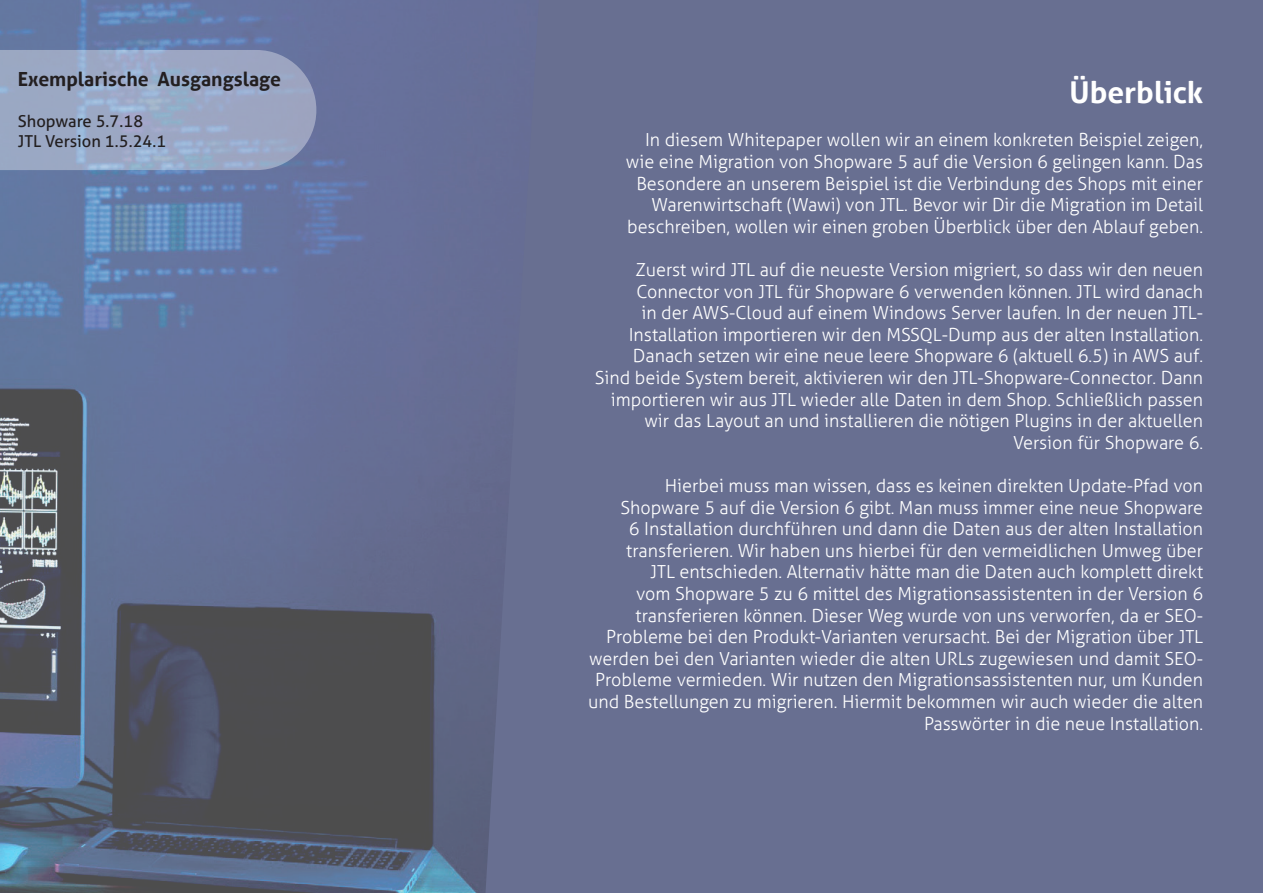
<style>
.page{position:relative;width:1263px;height:893px;background:#fff}
.page>*{position:absolute;margin:0;border:0;box-sizing:border-box;transform-origin:0 0}
.t1{font:700 30px "Aller";color:#fff}
.t2{font:700 19.5px "Aller";color:#231f20}
.t3{font:300 18px/21.6px "Aller";color:#fff;text-align:right}
.t4{font:16.5px/19.8px "Aller";color:#231f20}
</style>
<div class="page">
<img style="left:0;top:0;width:485px;height:893px">
<svg style="left:0;top:50px;width:316px;height:120px;background:#99a7c5"></svg>
<div style="left:485px;top:0;width:778px;height:893px;background:#686f91"></div>
<p class="t2" style="left:18px;top:68px;width:265px">Exemplarische Ausgangslage</p>
<p class="t4" style="left:18px;top:113px;width:150px">Shopware 5.7.18<br>JTL Version 1.5.24.1</p>
<h1 class="t1" style="left:1069px;top:76px;width:135px">Überblick</h1>
<p class="t3" style="left:626px;top:130px;width:579px">In diesem Whitepaper wollen wir an einem konkreten Beispiel zeigen, wie eine Migration von Shopware 5 auf die Version 6 gelingen kann. Das Besondere an unserem Beispiel ist die Verbindung des Shops mit einer Warenwirtschaft (Wawi) von JTL. Bevor wir Dir die Migration im Detail beschreiben, wollen wir einen groben Überblick über den Ablauf geben.</p>
<p class="t3" style="left:595px;top:259px;width:610px">Zuerst wird JTL auf die neueste Version migriert, so dass wir den neuen Connector von JTL für Shopware 6 verwenden können. JTL wird danach<br>in der AWS-Cloud auf einem Windows Server laufen. In der neuen JTL-Installation importieren wir den MSSQL-Dump aus der alten Installation.<br>Danach setzen wir eine neue leere Shopware 6 (aktuell 6.5) in AWS auf.<br>Sind beide System bereit, aktivieren wir den JTL-Shopware-Connector. Dann importieren wir aus JTL wieder alle Daten in dem Shop. Schließlich passen wir das Layout an und installieren die nötigen Plugins in der aktuellen Version für Shopware 6.</p>
<p class="t3" style="left:588px;top:475px;width:616px">Hierbei muss man wissen, dass es keinen direkten Update-Pfad von Shopware 5 auf die Version 6 gibt. Man muss immer eine neue Shopware<br>6 Installation durchführen und dann die Daten aus der alten Installation transferieren. Wir haben uns hierbei für den vermeidlichen Umweg über<br>JTL entschieden. Alternativ hätte man die Daten auch komplett direkt<br>vom Shopware 5 zu 6 mittel des Migrationsassistenten in der Version 6 transferieren können. Dieser Weg wurde von uns verworfen, da er SEO-Probleme bei den Produkt-Varianten verursacht. Bei der Migration über JTL werden bei den Varianten wieder die alten URLs zugewiesen und damit SEO-Probleme vermieden. Wir nutzen den Migrationsassistenten nur, um Kunden und Bestellungen zu migrieren. Hiermit bekommen wir auch wieder die alten Passwörter in die neue Installation.</p>
</div>
